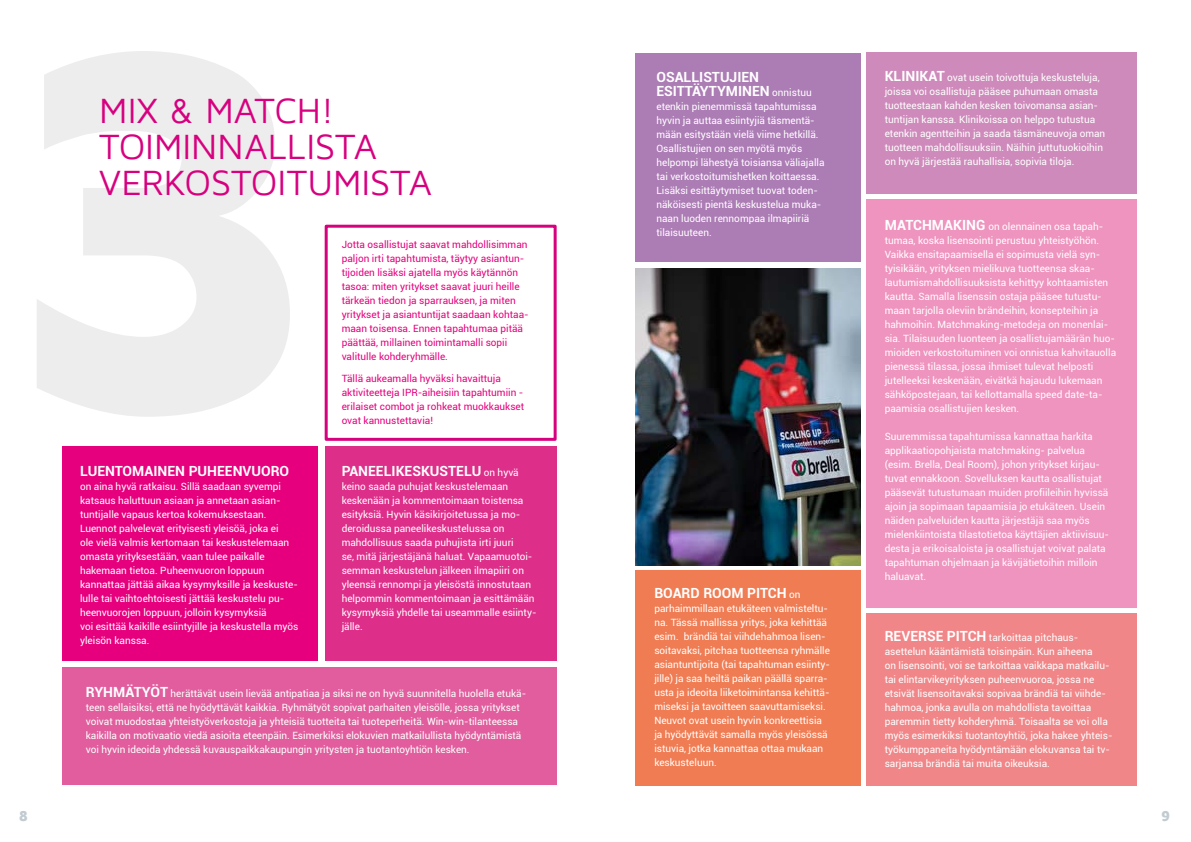
<style>
.page{position:relative;width:1191px;height:842px;background:#fff}
.page>*{position:absolute;margin:0;border:0;box-sizing:border-box;transform-origin:0 0}
.t1{font:36px/36px "Maven Pro";letter-spacing:-.005em;color:#d7007f}
.t2{font:900 15px "Maven Pro";color:#c1cbd2}
.t3{font:700 14px/14px "Roboto";color:#fff}
.t4{font:10px/14px "Roboto";color:#fff}
.t5{font:10px/14px "Roboto";color:#e6007d}
.s1{font-weight:400;font-size:10px}
.s2{font-weight:700;font-size:14px}
</style>
<div class="page">
<svg style="left:37px;top:51px;width:253px;height:366px;fill:#ededed"></svg>
<div style="left:62px;top:447px;width:256px;height:214px;background:#e6007d"></div>
<div style="left:325px;top:447px;width:231px;height:214px;background:#dd2e89"></div>
<div style="left:62px;top:668px;width:494px;height:117px;background:#e15d9d"></div>
<div style="left:325px;top:225px;width:231px;height:216px;border:3px solid #d7007f"></div>
<div style="left:866px;top:199px;width:270px;height:408px;background:#ee94be"></div>
<div style="left:635px;top:54px;width:226px;height:208px;background:#ac7cb5"></div>
<div style="left:866px;top:53px;width:270px;height:141px;background:#ce8abb"></div>
<div style="left:866px;top:613px;width:270px;height:172px;background:#f18688"></div>
<div style="left:635px;top:570px;width:226px;height:215px;background:#ef7c53"></div>
<img style="left:635px;top:268px;width:226px;height:298px">
<h2 class="t2" style="left:19px;top:807px;width:11px">8</h2>
<h1 class="t1" style="left:99px;top:92px;width:334px">MIX &amp; MATCH!<br>TOIMINNALLISTA<br>VERKOSTOITUMISTA</h1>
<h3 class="t3" style="left:80px;top:465px;width:211px">LUENTOMAINEN PUHEENVUORO</h3>
<p class="t4" style="left:80px;top:480px;width:220px">on aina hyvä ratkaisu. Sillä saadaan syvempi katsaus haluttuun asiaan ja annetaan asian&shy;tuntijalle vapaus kertoa kokemuksestaan.<br>Luennot palvelevat erityisesti yleisöä, joka ei<br>ole vielä valmis kertomaan tai keskustelemaan omasta yrityksestään, vaan tulee paikalle hakemaan tietoa. Puheenvuoron loppuun kannattaa jättää aikaa kysymyksille ja keskuste&shy;lulle tai vaihtoehtoisesti jättää keskustelu pu&shy;heenvuorojen loppuun, jolloin kysymyksiä<br>voi esittää kaikille esiintyjille ja keskustella myös yleisön kanssa.</p>
<p class="t5" style="left:342px;top:238px;width:188px">Jotta osallistujat saavat mahdollisimman paljon irti tapahtumista, täytyy asiantun&shy;tijoiden lisäksi ajatella myös käytännön tasoa: miten yritykset saavat juuri heille tärkeän tiedon ja sparrauksen, ja miten yritykset ja asiantuntijat saadaan kohtaa&shy;maan toisensa. Ennen tapahtumaa pitää päättää, millainen toimintamalli sopii valitulle kohderyhmälle.</p>
<p class="t5" style="left:342px;top:372px;width:184px">Tällä aukeamalla hyväksi havaittuja aktiviteetteja IPR-aiheisiin tapahtumiin - erilaiset combot ja rohkeat muokkaukset ovat kannustettavia!</p>
<h3 class="t3" style="left:342px;top:465px;width:179px">PANEELIKESKUSTELU <span class="s1">on hyvä</span></h3>
<p class="t4" style="left:342px;top:480px;width:196px">keino saada puhujat keskustelemaan keskenään ja kommentoimaan toistensa esityksiä. Hyvin käsikirjoitetussa ja mo&shy;deroidussa paneelikeskustelussa on mahdollisuus saada puhujista irti juuri<br>se, mitä järjestäjänä haluat. Vapaamuotoi&shy;semman keskustelun jälkeen ilmapiiri on yleensä rennompi ja yleisöstä innostutaan helpommin kommentoimaan ja esittämään kysymyksiä yhdelle tai useammalle esiinty&shy;jälle.</p>
<p class="t4" style="left:86px;top:687px;width:442px"><span class="s2">RYHMÄTYÖT</span> herättävät usein lievää antipatiaa ja siksi ne on hyvä suunnitella huolella etukä&shy;teen sellaisiksi, että ne hyödyttävät kaikkia. Ryhmätyöt sopivat parhaiten yleisölle, jossa yritykset voivat muodostaa yhteistyöverkostoja ja yhteisiä tuotteita tai tuoteperheitä. Win-win-tilanteessa kaikilla on motivaatio viedä asioita eteenpäin. Esimerkiksi elokuvien matkailullista hyödyntämistä voi hyvin ideoida yhdessä kuvauspaikkakaupungin yritysten ja tuotantoyhtiön kesken.</p>
<h3 class="t3" style="left:656px;top:71px;width:157px">OSALLISTUJIEN<br>ESITTÄYTYMINEN <span class="s1">onnistuu</span></h3>
<p class="t4" style="left:656px;top:100px;width:170px">etenkin pienemmissä tapahtumissa hyvin ja auttaa esiintyjiä täsmentä&shy;mään esitystään vielä viime hetkillä.<br>Osallistujien on sen myötä myös helpompi lähestyä toisiansa väliajalla tai verkostoitumishetken koittaessa.<br>Lisäksi esittäytymiset tuovat toden&shy;näköisesti pientä keskustelua muka&shy;naan luoden rennompaa ilmapiiriä tilaisuuteen.</p>
<h3 class="t3" style="left:654px;top:587px;width:148px">BOARD ROOM PITCH <span class="s1">on</span></h3>
<p class="t4" style="left:654px;top:602px;width:177px">parhaimmillaan etukäteen valmisteltu&shy;na. Tässä mallissa yritys, joka kehittää esim. brändiä tai viihdehahmoa lisen&shy;soitavaksi, pitchaa tuotteensa ryhmälle asiantuntijoita (tai tapahtuman esiinty&shy;jille) ja saa heiltä paikan päällä sparra&shy;usta ja ideoita liiketoimintansa kehittä&shy;miseksi ja tavoitteen saavuttamiseksi.<br>Neuvot ovat usein hyvin konkreettisia ja hyödyttävät samalla myös yleisössä istuvia, jotka kannattaa ottaa mukaan keskusteluun.</p>
<p class="t4" style="left:884px;top:72px;width:222px"><span class="s2">KLINIKAT</span> ovat usein toivottuja keskusteluja, joissa voi osallistuja pääsee puhumaan omasta tuotteestaan kahden kesken toivomansa asian&shy;tuntijan kanssa. Klinikoissa on helppo tutustua etenkin agentteihin ja saada täsmäneuvoja oman tuotteen mahdollisuuksiin. Näihin juttutuokioihin on hyvä järjestää rauhallisia, sopivia tiloja.</p>
<p class="t4" style="left:884px;top:220px;width:233px"><span class="s2">MATCHMAKING</span> on olennainen osa tapah&shy;tumaa, koska lisensointi perustuu yhteistyöhön.<br>Vaikka ensitapaamisella ei sopimusta vielä syn&shy;tyisikään, yrityksen mielikuva tuotteensa skaa&shy;lautumismahdollisuuksista kehittyy kohtaamisten kautta. Samalla lisenssin ostaja pääsee tutustu&shy;maan tarjolla oleviin brändeihin, konsepteihin ja hahmoihin. Matchmaking-metodeja on monenlai&shy;sia. Tilaisuuden luonteen ja osallistujamäärän huo&shy;mioiden verkostoituminen voi onnistua kahvitauolla pienessä tilassa, jossa ihmiset tulevat helposti jutelleeksi keskenään, eivätkä hajaudu lukemaan sähköpostejaan, tai kellottamalla speed date-ta&shy;paamisia osallistujien kesken.</p>
<p class="t4" style="left:884px;top:430px;width:226px">Suuremmissa tapahtumissa kannattaa harkita applikaatiopohjaista matchmaking- palvelua (esim. Brella, Deal Room), johon yritykset kirjau&shy;tuvat ennakkoon. Sovelluksen kautta osallistujat pääsevät tutustumaan muiden profiileihin hyvissä ajoin ja sopimaan tapaamisia jo etukäteen. Usein näiden palveluiden kautta järjestäjä saa myös mielenkiintoista tilastotietoa käyttäjien aktiivisuu&shy;desta ja erikoisaloista ja osallistujat voivat palata tapahtuman ohjelmaan ja kävijätietoihin milloin haluavat.</p>
<p class="t4" style="left:884px;top:631px;width:229px"><span class="s2">REVERSE PITCH</span> tarkoittaa pitchaus&shy;asettelun kääntämistä toisinpäin. Kun aiheena<br>on lisensointi, voi se tarkoittaa vaikkapa matkailu&shy;tai elintarvikeyrityksen puheenvuoroa, jossa ne etsivät lisensoitavaksi sopivaa brändiä tai viihde&shy;hahmoa, jonka avulla on mahdollista tavoittaa paremmin tietty kohderyhmä. Toisaalta se voi olla myös esimerkiksi tuotantoyhtiö, joka hakee yhteis&shy;työkumppaneita hyödyntämään elokuvansa tai tv&shy;sarjansa brändiä tai muita oikeuksia.</p>
<h2 class="t2" style="left:1161px;top:807px;width:11px">9</h2>
</div>
